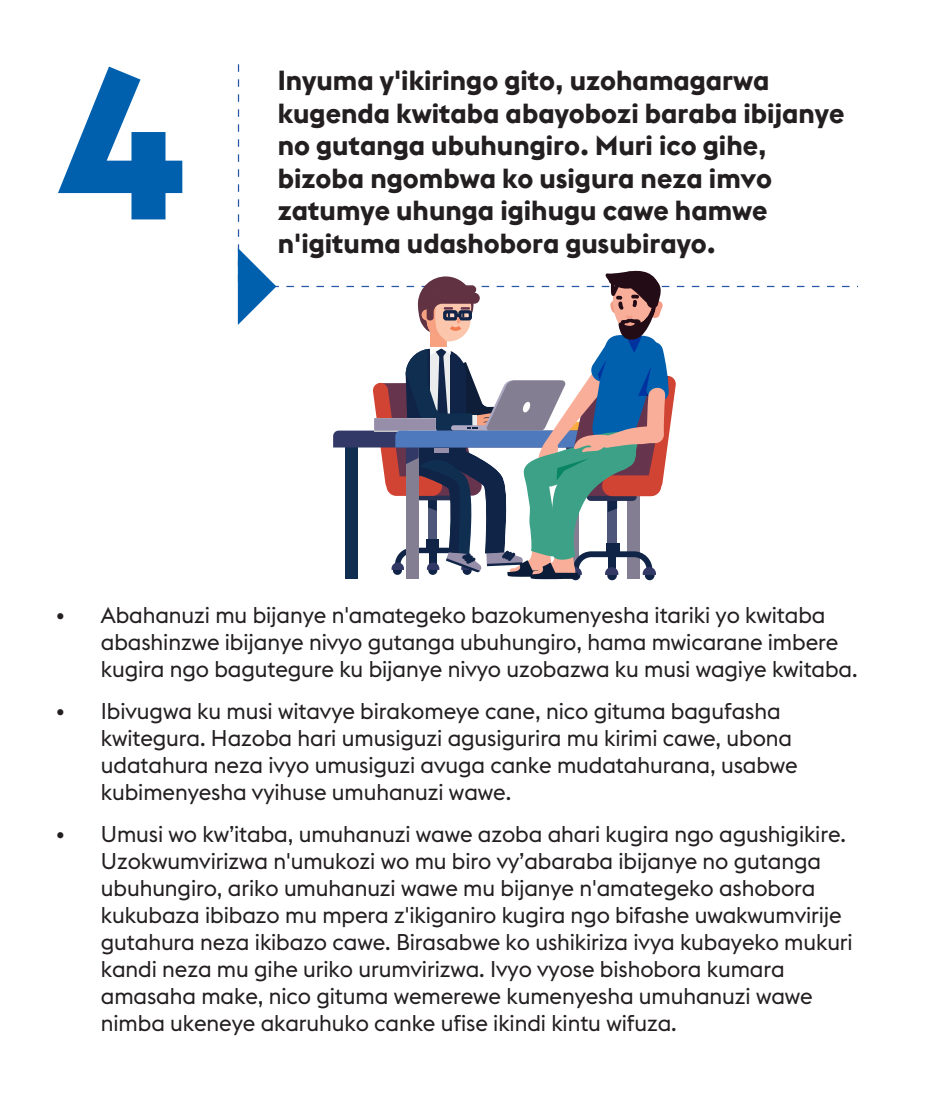
<style>
.page{position:relative;width:927px;height:1095px;background:#fff}
.page>*{position:absolute;margin:0;border:0;box-sizing:border-box;transform-origin:0 0}
.t1{font:800 200px "Albula";color:#0160ae}
.t2{font:700 27.5px/32.5px "Euclid Flex";color:#231f20}
.t3{font:22.5px/27px "Euclid Flex";letter-spacing:-.005em;color:#231f20}
</style>
<div class="page">
<svg style="left:237px;top:64px;width:621px;height:224px"></svg>
<svg style="left:333px;top:267px;width:343px;height:312px"></svg>
<svg style="left:238px;top:248px;width:38px;height:77px"></svg>
<h1 class="t1" style="left:58px;top:-33px;width:132px">4</h1>
<p class="t2" style="left:277px;top:64px;width:568px">Inyuma y'ikiringo gito, uzohamagarwa kugenda kwitaba abayobozi baraba ibijanye no gutanga ubuhungiro. Muri ico gihe, bizoba ngombwa ko usigura neza imvo zatumye uhunga igihugu cawe hamwe n'igituma udashobora gusubirayo.</p>
<p class="t3" style="left:101px;top:602px;width:758px;text-indent:-45px">• Abahanuzi mu bijanye n'amategeko bazokumenyesha itariki yo kwitaba abashinzwe ibijanye nivyo gutanga ubuhungiro, hama mwicarane imbere kugira ngo bagutegure ku bijanye nivyo uzobazwa ku musi wagiye kwitaba.</p>
<p class="t3" style="left:101px;top:698px;width:698px;text-indent:-45px">• Ibivugwa ku musi witavye birakomeye cane, nico gituma bagufasha kwitegura. Hazoba hari umusiguzi agusigurira mu kirimi cawe, ubona udatahura neza ivyo umusiguzi avuga canke mudatahurana, usabwe kubimenyesha vyihuse umuhanuzi wawe.</p>
<p class="t3" style="left:101px;top:821px;width:753px;text-indent:-45px">• Umusi wo kw’itaba, umuhanuzi wawe azoba ahari kugira ngo agushigikire.<br>Uzokwumvirizwa n'umukozi wo mu biro vy’abaraba ibijanye no gutanga ubuhungiro, ariko umuhanuzi wawe mu bijanye n'amategeko ashobora kukubaza ibibazo mu mpera z'ikiganiro kugira ngo bifashe uwakwumvirije gutahura neza ikibazo cawe. Birasabwe ko ushikiriza ivya kubayeko mukuri kandi neza mu gihe uriko urumvirizwa. Ivyo vyose bishobora kumara amasaha make, nico gituma wemerewe kumenyesha umuhanuzi wawe nimba ukeneye akaruhuko canke ufise ikindi kintu wifuza.</p>
</div>
